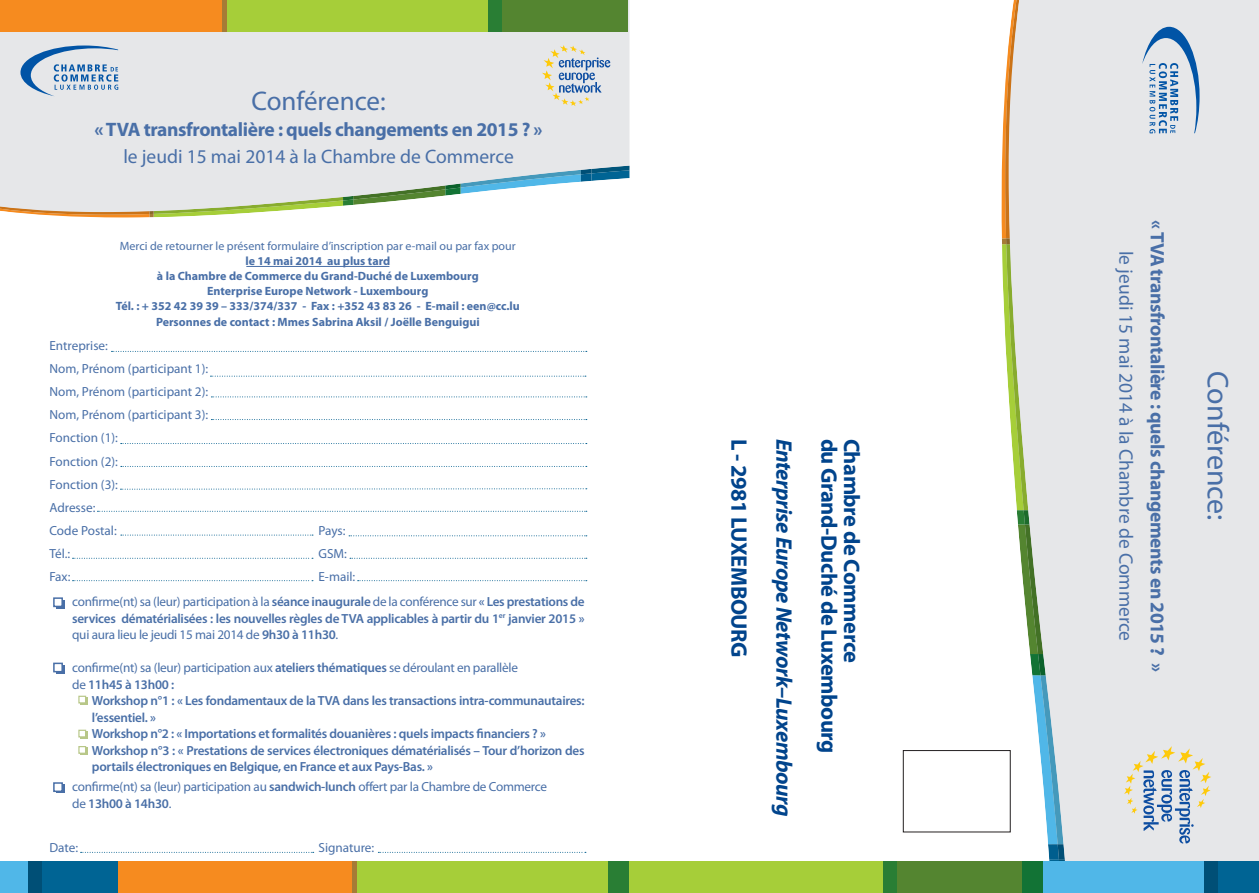
<style>
.page{position:relative;width:1259px;height:893px;background:#fff}
.page>*{position:absolute;margin:0;border:0;box-sizing:border-box;transform-origin:0 0}
.t1{font:30px "Myriad Pro";color:#496fa7}
.t2{font:27px "Myriad Pro";color:#496fa7}
.t3{font:700 22.5px "Myriad Pro";letter-spacing:-.02em;color:#01448c}
.t4{font:italic 700 22.5px "Myriad Pro";letter-spacing:-.02em;color:#01448c}
.t5{font:700 19.5px "Myriad Pro";letter-spacing:-.02em;color:#496fa7}
.t6{font:19.5px "Myriad Pro";color:#496fa7}
.t7{font:600 13.2px/16.5px "Myriad Pro";letter-spacing:-.02em;color:#496fa7}
.t8{font:13.2px "Myriad Pro";letter-spacing:-.005em;color:#496fa7}
.t9{font:700 12px "Myriad Pro";color:#496fa7}
.t10{font:12px "Myriad Pro";color:#496fa7}
.s1{font-weight:400}
.s2{font-weight:600}
</style>
<div class="page">
<div style="left:0;top:0;width:629px;height:218px;background:#e6e7e9"></div>
<svg style="left:0;top:165px;width:629px;height:52px"></svg>
<div style="left:116px;top:861px;width:236px;height:32px;background:#f68b1f"></div>
<div style="left:352px;top:861px;width:5px;height:32px;background:#a67b36"></div>
<div style="left:357px;top:861px;width:251px;height:32px;background:#a6ce39"></div>
<div style="left:608px;top:861px;width:21px;height:32px;background:#297e34"></div>
<div style="left:0;top:861px;width:28px;height:32px;background:#50b7e8"></div>
<div style="left:40px;top:861px;width:78px;height:32px;background:#006494"></div>
<div style="left:28px;top:861px;width:13px;height:32px;background:#004f76"></div>
<svg style="left:111px;top:351px;width:476px;height:1px"></svg>
<svg style="left:211px;top:397px;width:376px;height:1px"></svg>
<svg style="left:211px;top:419px;width:376px;height:1px"></svg>
<svg style="left:121px;top:443px;width:466px;height:1px"></svg>
<svg style="left:121px;top:466px;width:466px;height:1px"></svg>
<svg style="left:120px;top:488px;width:467px;height:2px"></svg>
<svg style="left:97px;top:511px;width:490px;height:1px"></svg>
<svg style="left:349px;top:535px;width:238px;height:1px"></svg>
<svg style="left:73px;top:558px;width:240px;height:1px"></svg>
<svg style="left:73px;top:580px;width:240px;height:1px"></svg>
<svg style="left:350px;top:558px;width:237px;height:1px"></svg>
<svg style="left:358px;top:580px;width:229px;height:1px"></svg>
<svg style="left:81px;top:852px;width:233px;height:1px"></svg>
<svg style="left:378px;top:852px;width:208px;height:1px"></svg>
<div style="left:56px;top:600px;width:9px;height:8px;background:#496fa7"></div>
<div style="left:53px;top:597px;width:10px;height:10px;background:#fff;border:2px solid #496fa7"></div>
<svg style="left:542px;top:45px;width:68px;height:61px;background:#cbd1d3"></svg>
<hr style="left:246px;top:266px;width:143px;height:1px;background:#496fa7">
<svg style="left:20px;top:46px;width:98px;height:50px;background:#afc4d9"></svg>
<svg style="left:121px;top:535px;width:192px;height:1px"></svg>
<div style="left:56px;top:665px;width:9px;height:9px;background:#496fa7"></div>
<div style="left:53px;top:663px;width:10px;height:9px;background:#fff;border:2px solid #496fa7"></div>
<div style="left:80px;top:697px;width:8px;height:8px;background:#b8c788"></div>
<div style="left:78px;top:696px;width:8px;height:7px;background:#fff;border:1px solid #b8c788"></div>
<div style="left:56px;top:784px;width:9px;height:9px;background:#496fa7"></div>
<div style="left:53px;top:782px;width:10px;height:10px;background:#fff;border:2px solid #496fa7"></div>
<div style="left:80px;top:731px;width:8px;height:7px;background:#b8c788"></div>
<div style="left:78px;top:730px;width:8px;height:7px;background:#fff;border:1px solid #b8c788"></div>
<div style="left:80px;top:748px;width:8px;height:7px;background:#b8c788"></div>
<div style="left:78px;top:746px;width:8px;height:8px;background:#fff;border:1px solid #b8c788"></div>
<svg style="left:210px;top:376px;width:376px;height:1px"></svg>
<div style="left:0;top:0;width:222px;height:31px;background:#f68b1f"></div>
<div style="left:222px;top:0;width:6px;height:31px;background:#a67b36"></div>
<div style="left:228px;top:0;width:260px;height:31px;background:#a6ce39"></div>
<div style="left:494px;top:0;width:134px;height:31px;background:#548530"></div>
<div style="left:488px;top:0;width:13px;height:31px;background:#297e34"></div>
<div style="left:903px;top:750px;width:107px;height:82px;border:1px solid #231f20"></div>
<div style="left:998px;top:0;width:261px;height:861px;background:#e6e7e9"></div>
<svg style="left:1001px;top:0;width:66px;height:861px"></svg>
<div style="left:629px;top:861px;width:255px;height:32px;background:#a6ce39"></div>
<div style="left:890px;top:861px;width:132px;height:32px;background:#548530"></div>
<div style="left:1022px;top:861px;width:21px;height:32px;background:#127335"></div>
<div style="left:1043px;top:861px;width:161px;height:32px;background:#50b7e8"></div>
<div style="left:1216px;top:861px;width:43px;height:32px;background:#006494"></div>
<div style="left:1204px;top:861px;width:13px;height:32px;background:#004f76"></div>
<div style="left:884px;top:861px;width:13px;height:32px;background:#297e34"></div>
<svg style="left:1124px;top:746px;width:87px;height:97px;background:#cbd1d3"></svg>
<svg style="left:1142px;top:27px;width:57px;height:106px;background:#b0c4d9"></svg>
<p class="t2" style="left:251px;top:85px;width:136px">Conférence:</p>
<p class="t5" style="left:94px;top:117px;width:450px">« TVA transfrontalière : quels changements en 2015 ? »</p>
<p class="t6" style="left:123px;top:144px;width:392px">le jeudi 15 mai 2014 à la Chambre de Commerce</p>
<p class="t10" style="left:120px;top:239px;width:397px">Merci de retourner le présent formulaire d’inscription par e-mail ou par fax pour</p>
<p class="t9" style="left:245px;top:253px;width:146px">le 14 mai 2014 au plus tard</p>
<p class="t9" style="left:157px;top:268px;width:323px">à la Chambre de Commerce du Grand-Duché de Luxembourg</p>
<p class="t9" style="left:207px;top:283px;width:223px">Enterprise Europe Network - Luxembourg</p>
<p class="t9" style="left:116px;top:298px;width:406px">Tél. : + 352 42 39 39 – 333/374/337 - Fax : +352 43 83 26 - E-mail : een@cc.lu</p>
<p class="t9" style="left:156px;top:315px;width:325px">Personnes de contact : Mmes Sabrina Aksil / Joëlle Benguigui</p>
<p class="t8" style="left:49px;top:337px;width:60px">Entreprise:</p>
<p class="t8" style="left:49px;top:361px;width:160px">Nom, Prénom (participant 1):</p>
<p class="t8" style="left:49px;top:384px;width:160px">Nom, Prénom (participant 2):</p>
<p class="t8" style="left:49px;top:407px;width:160px">Nom, Prénom (participant 3):</p>
<p class="t8" style="left:49px;top:430px;width:70px">Fonction (1):</p>
<p class="t8" style="left:49px;top:453px;width:70px">Fonction (2):</p>
<p class="t8" style="left:49px;top:476px;width:70px">Fonction (3):</p>
<p class="t8" style="left:49px;top:499px;width:47px">Adresse:</p>
<p class="t8" style="left:49px;top:522px;width:69px">Code Postal:</p>
<p class="t8" style="left:318px;top:522px;width:29px">Pays:</p>
<p class="t8" style="left:49px;top:545px;width:22px">Tél.:</p>
<p class="t8" style="left:318px;top:545px;width:30px">GSM:</p>
<p class="t8" style="left:49px;top:568px;width:23px">Fax:</p>
<p class="t8" style="left:318px;top:568px;width:38px">E-mail:</p>
<p class="t7" style="left:72px;top:593px;width:514px;text-align:justify"><span class="s1">confirme(nt) sa (leur) participation à la</span> séance inaugurale <span class="s1">de la conférence sur</span> « Les prestations de services dématérialisées : les nouvelles règles de TVA applicables à partir du 1<sup>er</sup> janvier 2015 » <span class="s1">qui aura lieu le jeudi 15 mai 2014 de</span> 9h30 à 11h30<span class="s1">.</span></p>
<p class="t8" style="left:72px;top:660px;width:447px">confirme(nt) sa (leur) participation aux <span class="s2">ateliers thématiques</span> se déroulant en parallèle</p>
<p class="t7" style="left:72px;top:676px;width:104px"><span class="s1">de</span> 11h45 à 13h00 :</p>
<p class="t7" style="left:92px;top:692px;width:494px">Workshop n°1 : « Les fondamentaux de la TVA dans les transactions intra-communautaires: l’essentiel. »</p>
<p class="t7" style="left:92px;top:725px;width:455px">Workshop n°2 : « Importations et formalités douanières : quels impacts financiers ? »</p>
<p class="t7" style="left:92px;top:742px;width:494px">Workshop n°3 : « Prestations de services électroniques dématérialisés – Tour d’horizon des portails électroniques en Belgique, en France et aux Pays-Bas. »</p>
<p class="t8" style="left:72px;top:778px;width:476px">confirme(nt) sa (leur) participation au <span class="s2">sandwich-lunch</span> offert par la Chambre de Commerce</p>
<p class="t7" style="left:72px;top:794px;width:101px"><span class="s1">de</span> 13h00 à 14h30<span class="s1">.</span></p>
<p class="t8" style="left:49px;top:839px;width:30px">Date:</p>
<p class="t8" style="left:318px;top:839px;width:57px">Signature:</p>
<p class="t3" style="left:753px;top:438px;width:220px;rotate:90deg">L - 2981 LUXEMBOURG</p>
<p class="t4" style="left:798px;top:438px;width:380px;rotate:90deg">Enterprise Europe Network–Luxembourg</p>
<p class="t3" style="left:843px;top:438px;width:316px;rotate:90deg">du Grand-Duché de Luxembourg</p>
<p class="t3" style="left:866px;top:438px;width:226px;rotate:90deg">Chambre de Commerce</p>
<p class="t6" style="left:1138px;top:251px;width:392px;rotate:90deg">le jeudi 15 mai 2014 à la Chambre de Commerce</p>
<p class="t5" style="left:1170px;top:220px;width:453px;rotate:90deg">« TVA transfrontalière : quels changements en 2015 ? »</p>
<p class="t1" style="left:1236px;top:371px;width:151px;rotate:90deg">Conférence:</p>
</div>
